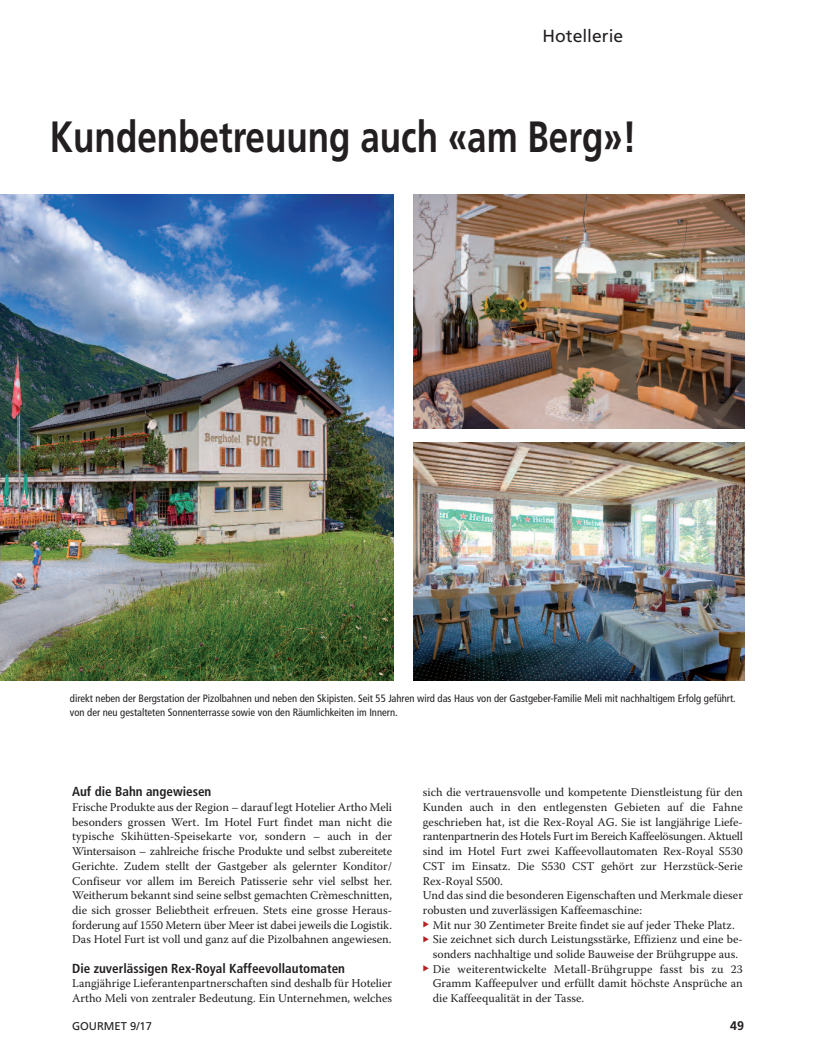
<style>
.page{position:relative;width:815px;height:1063px;background:#fff}
.page>*{position:absolute;margin:0;border:0;box-sizing:border-box;transform-origin:0 0}
.t1{font:700 43.75px "Frutiger";color:#231f20;scale:.8 1}
.t2{font:17.5px "Frutiger";color:#231f20}
.t3{font:700 condensed 13.12px "Frutiger";color:#231f20}
.t4{font:700 12.5px "Frutiger";color:#231f20}
.t5{font:11.88px/14.8px "Warnock Pro";color:#231f20;text-align:justify}
.t6{font:11.25px "Frutiger";color:#231f20}
.t7{font:condensed 10.62px/13.8px "Frutiger";color:#231f20}
.s1{color:#b72025}
</style>
<div class="page">
<img style="left:0;top:195px;width:393px;height:485px">
<img style="left:413px;top:194px;width:331px;height:235px">
<img style="left:413px;top:443px;width:331px;height:237px">
<h2 class="t2" style="left:543px;top:28px;width:82px">Hotellerie</h2>
<h1 class="t1" style="left:50px;top:119px;width:735px">Kundenbetreuung auch «am Berg»!</h1>
<p class="t7" style="left:70px;top:693px;width:667px">direkt neben der Bergstation der Pizolbahnen und neben den Skipisten. Seit 55 Jahren wird das Haus von der Gastgeber-Familie Meli mit nachhaltigem Erfolg geführt. von der neu gestalteten Sonnenterrasse sowie von den Räumlichkeiten im Innern.</p>
<p class="t3" style="left:72px;top:786px;width:141px">Auf die Bahn angewiesen</p>
<p class="t5" style="left:72px;top:801px;width:321px">Frische Produkte aus der Region – darauf legt Hotelier Artho Meli besonders grossen Wert. Im Hotel Furt findet man nicht die typische Skihütten-Speisekarte vor, sondern – auch in der Wintersaison – zahlreiche frische Produkte und selbst zubereitete Gerichte. Zudem stellt der Gastgeber als gelernter Konditor/ Confiseur vor allem im Bereich Patisserie sehr viel selbst her.<br>Weitherum bekannt sind seine selbst gemachten Crèmeschnitten, die sich grosser Beliebtheit erfreuen. Stets eine grosse Heraus&shy;forderung auf 1550 Metern über Meer ist dabei jeweils die Logistik.<br>Das Hotel Furt ist voll und ganz auf die Pizolbahnen angewiesen.</p>
<p class="t3" style="left:72px;top:963px;width:274px">Die zuverlässigen Rex-Royal Kaffeevollautomaten</p>
<p class="t5" style="left:72px;top:977px;width:321px">Langjährige Lieferantenpartnerschaften sind deshalb für Hotelier<br>Artho Meli von zentraler Bedeutung. Ein Unternehmen, welches</p>
<p class="t6" style="left:72px;top:1022px;width:82px">GOURMET 9/17</p>
<p class="t5" style="left:423px;top:786px;width:321px;text-align:left">sich die vertrauensvolle und kompetente Dienstleistung für den Kunden auch in den entlegensten Gebieten auf die Fahne geschrieben hat, ist die Rex-Royal AG. Sie ist langjährige Liefe&shy;rantenpartnerin des Hotels Furt im Bereich Kaffeelösungen. Aktuell sind im Hotel Furt zwei Kaffeevollautomaten Rex-Royal S530<br>CST im Einsatz. Die S530 CST gehört zur Herzstück-Serie Rex-Royal S500.<br>Und das sind die besonderen Eigenschaften und Merkmale dieser robusten und zuverlässigen Kaffeemaschine:</p>
<p class="t5" style="left:423px;top:918px;width:313px"><span class="s1">◆</span> Mit nur 30 Zentimeter Breite findet sie auf jeder Theke Platz.</p>
<p class="t5" style="left:423px;top:933px;width:321px;text-align:center"><span class="s1">◆</span> Sie zeichnet sich durch Leistungsstärke, Effizienz und eine be&shy;sonders nachhaltige und solide Bauweise der Brühgruppe aus.</p>
<p class="t5" style="left:433px;top:962px;width:312px;text-indent:-10px"><span class="s1">◆</span> Die weiterentwickelte Metall-Brühgruppe fasst bis zu 23<br>Gramm Kaffeepulver und erfüllt damit höchste Ansprüche an die Kaffeequalität in der Tasse.</p>
<p class="t4" style="left:730px;top:1020px;width:15px">49</p>
</div>
